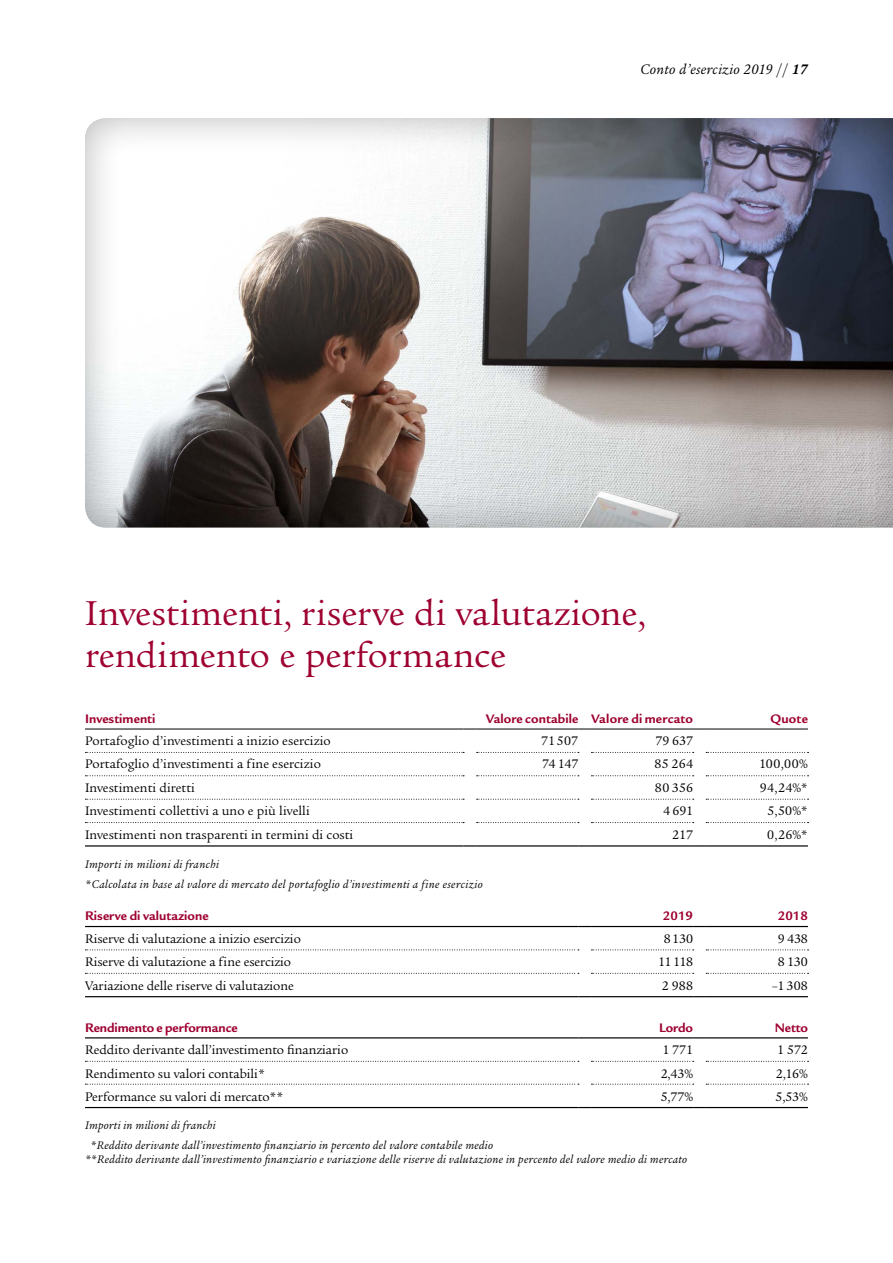
<style>
.page{position:relative;width:893px;height:1263px;background:#fff}
.page>*{position:absolute;margin:0;border:0;box-sizing:border-box;transform-origin:0 0}
.Book_25_27pt_K{font:37.5px/42px "Legacy Serif ITC Pro";color:#9e0030}
.t1{font:italic 15px "Legacy Serif ITC Pro";letter-spacing:.02em;color:#000}
.Performance_bold_lin{font:13.5px "Legacy Serif ITC Pro";letter-spacing:-.005em;color:#000}
.Performance_bold_lin-2{font:700 13.5px "Legacy Sans ITC Pro";letter-spacing:.005em;color:#9e0030}
.Performance_bold_lin-3{font:italic 12px "Legacy Serif ITC Pro";letter-spacing:.025em;color:#000}
.s1{font-style:normal}
.s2{font-weight:700}
</style>
<div class="page">
<svg style="left:85px;top:728px;width:723px;height:118px"></svg>
<svg style="left:85px;top:925px;width:723px;height:183px"></svg>
<div style="left:70px;top:107px;width:823px;height:421px;background:#000;opacity:.3"></div>
<p class="t1" style="left:640px;top:60px;width:169px">Conto d’esercizio 2019 <span class="s1">//</span> <span class="s2">17</span></p>
<p class="Book_25_27pt_K" style="left:85px;top:592px;width:562px">Investimenti, riserve di valutazione, rendimento e performance</p>
<p class="Performance_bold_lin-2" style="left:85px;top:710px;width:72px">Investimenti</p>
<p class="Performance_bold_lin-2" style="left:486px;top:710px;width:94px">Valore contabile</p>
<p class="Performance_bold_lin-2" style="left:591px;top:710px;width:104px">Valore di mercato</p>
<p class="Performance_bold_lin-2" style="left:770px;top:710px;width:39px">Quote</p>
<p class="Performance_bold_lin" style="left:85px;top:732px;width:247px">Portafoglio d’investimenti a inizio esercizio</p>
<p class="Performance_bold_lin" style="left:541px;top:732px;width:39px">71 507</p>
<p class="Performance_bold_lin" style="left:655px;top:732px;width:39px">79 637</p>
<p class="Performance_bold_lin" style="left:85px;top:756px;width:237px">Portafoglio d’investimenti a fine esercizio</p>
<p class="Performance_bold_lin" style="left:542px;top:756px;width:38px">74 147</p>
<p class="Performance_bold_lin" style="left:654px;top:756px;width:40px">85 264</p>
<p class="Performance_bold_lin" style="left:759px;top:756px;width:50px">100,00%</p>
<p class="Performance_bold_lin" style="left:85px;top:779px;width:111px">Investimenti diretti</p>
<p class="Performance_bold_lin" style="left:655px;top:779px;width:40px">80 356</p>
<p class="Performance_bold_lin" style="left:760px;top:779px;width:49px">94,24%*</p>
<p class="Performance_bold_lin" style="left:85px;top:803px;width:226px">Investimenti collettivi a uno e più livelli</p>
<p class="Performance_bold_lin" style="left:663px;top:803px;width:32px">4 691</p>
<p class="Performance_bold_lin" style="left:767px;top:803px;width:42px">5,50%*</p>
<p class="Performance_bold_lin" style="left:85px;top:826px;width:270px">Investimenti non trasparenti in termini di costi</p>
<p class="Performance_bold_lin" style="left:672px;top:826px;width:23px">217</p>
<p class="Performance_bold_lin" style="left:767px;top:826px;width:42px">0,26%*</p>
<p class="Performance_bold_lin-3" style="left:85px;top:856px;width:135px">Importi in milioni di franchi</p>
<p class="Performance_bold_lin-3" style="left:85px;top:876px;width:399px">*Calcolata in base al valore di mercato del portafoglio d’investimenti a fine esercizio</p>
<p class="Performance_bold_lin-2" style="left:85px;top:908px;width:125px">Riserve di valutazione</p>
<p class="Performance_bold_lin-2" style="left:663px;top:908px;width:32px">2019</p>
<p class="Performance_bold_lin-2" style="left:778px;top:908px;width:32px">2018</p>
<p class="Performance_bold_lin" style="left:85px;top:930px;width:217px">Riserve di valutazione a inizio esercizio</p>
<p class="Performance_bold_lin" style="left:664px;top:930px;width:31px">8130</p>
<p class="Performance_bold_lin" style="left:778px;top:930px;width:31px">9 438</p>
<p class="Performance_bold_lin" style="left:85px;top:954px;width:208px">Riserve di valutazione a fine esercizio</p>
<p class="Performance_bold_lin" style="left:658px;top:954px;width:37px">11118</p>
<p class="Performance_bold_lin" style="left:778px;top:954px;width:32px">8 130</p>
<p class="Performance_bold_lin" style="left:85px;top:977px;width:210px">Variazione delle riserve di valutazione</p>
<p class="Performance_bold_lin" style="left:662px;top:977px;width:33px">2 988</p>
<p class="Performance_bold_lin" style="left:772px;top:977px;width:38px">–1 308</p>
<p class="Performance_bold_lin-2" style="left:85px;top:1019px;width:154px">Rendimento e performance</p>
<p class="Performance_bold_lin-2" style="left:659px;top:1019px;width:35px">Lordo</p>
<p class="Performance_bold_lin-2" style="left:775px;top:1019px;width:35px">Netto</p>
<p class="Performance_bold_lin" style="left:85px;top:1042px;width:265px">Reddito derivante dall’investimento finanziario</p>
<p class="Performance_bold_lin" style="left:662px;top:1042px;width:32px">1 771</p>
<p class="Performance_bold_lin" style="left:777px;top:1042px;width:32px">1 572</p>
<p class="Performance_bold_lin" style="left:85px;top:1065px;width:181px">Rendimento su valori contabili*</p>
<p class="Performance_bold_lin" style="left:661px;top:1065px;width:34px">2,43%</p>
<p class="Performance_bold_lin" style="left:776px;top:1065px;width:34px">2,16%</p>
<p class="Performance_bold_lin" style="left:85px;top:1088px;width:200px">Performance su valori di mercato**</p>
<p class="Performance_bold_lin" style="left:661px;top:1088px;width:34px">5,77%</p>
<p class="Performance_bold_lin" style="left:775px;top:1088px;width:34px">5,53%</p>
<p class="Performance_bold_lin-3" style="left:85px;top:1118px;width:132px">Importi in milioni di franchi</p>
<p class="Performance_bold_lin-3" style="left:90px;top:1138px;width:404px">*Reddito derivante dall’investimento finanziario in percento del valore contabile medio</p>
<p class="Performance_bold_lin-3" style="left:85px;top:1151px;width:604px">**Reddito derivante dall’investimento finanziario e variazione delle riserve di valutazione in percento del valore medio di mercato</p>
</div>
